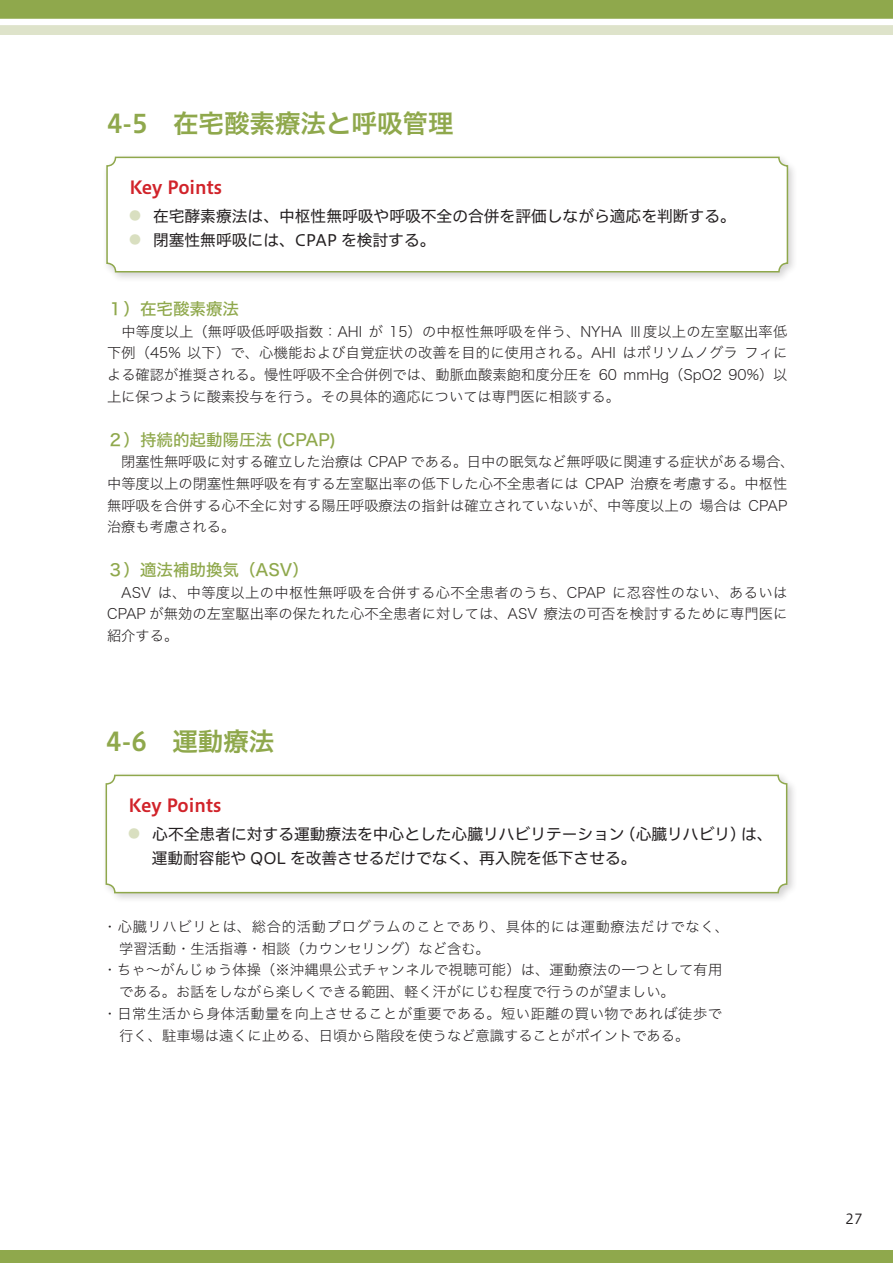
<style>
.page{position:relative;width:893px;height:1263px;background:#fff}
.page>*{position:absolute;margin:0;border:0;box-sizing:border-box;transform-origin:0 0}
.t1{font:25.5px "Hiragino UD Sans F Std W6";color:#8fa84c}
.t2{font:18px "Hiragino UD Sans F Std W6";color:#d1232a}
.t3{font:16.5px "Hira Kaku Pro N W5";color:#8fa84c}
.t4{font:15.75px/24px "Hiragino UD Sans F Std W4";color:#231f20}
.t5{font:14.25px/21.8px "Hira Kaku Pro N W2";letter-spacing:.005em;color:#231f20;text-align:justify}
.t6{font:14.25px "Hira Kaku Pro N W2";letter-spacing:.05em;color:#231f20}
.t7{font:14.25px "Hira Kaku Pro N W2";letter-spacing:.035em;color:#231f20}
.t8{font:13.8px "Hiragino UD Sans F Std W3";color:#231f20}
.s1{font-size:12px;color:#d9dfc0}
</style>
<div class="page">
<div style="left:0;top:1250px;width:893px;height:13px;background:#8fa84c"></div>
<svg style="left:0;top:0;width:893px;height:35px"></svg>
<div style="left:102px;top:153px;width:696px;height:130px;background:#231f20;opacity:.2"></div>
<div style="left:107px;top:157px;width:680px;height:115px;background:#fff;border-radius:9px"></div>
<div style="left:106px;top:157px;width:682px;height:115px;border:2px solid #8fa84c;border-radius:9px"></div>
<div style="left:101px;top:770px;width:697px;height:133px;background:#231f20;opacity:.2"></div>
<div style="left:106px;top:775px;width:681px;height:118px;background:#fff;border-radius:9px"></div>
<div style="left:106px;top:775px;width:681px;height:118px;border:2px solid #8fa84c;border-radius:9px"></div>
<h1 class="t1" style="left:107px;top:104px;width:348px">4-5　在宅酸素療法と呼吸管理</h1>
<p class="t2" style="left:129px;top:173px;width:95px">Key Points</p>
<p class="t4" style="left:129px;top:203px;width:608px"><span class="s1">●</span> 在宅酵素療法は、中枢性無呼吸や呼吸不全の合併を評価しながら適応を判断する。</p>
<p class="t4" style="left:129px;top:227px;width:308px"><span class="s1">●</span> 閉塞性無呼吸には、CPAP を検討する。</p>
<p class="t3" style="left:107px;top:294px;width:133px">１）在宅酸素療法</p>
<p class="t5" style="left:107px;top:319px;width:682px">　中等度以上（無呼吸低呼吸指数：AHI が 15）の中枢性無呼吸を伴う、NYHA Ⅲ度以上の左室駆出率低下例（45% 以下）で、心機能および自覚症状の改善を目的に使用される。AHI はポリソムノグラ フィによる確認が推奨される。慢性呼吸不全合併例では、動脈血酸素飽和度分圧を 60 mmHg（SpO2 90%）以上に保つように酸素投与を行う。その具体的適応については専門医に相談する。</p>
<p class="t3" style="left:107px;top:425px;width:231px">２）持続的起動陽圧法 (CPAP)</p>
<p class="t5" style="left:107px;top:450px;width:689px;text-align:left">　閉塞性無呼吸に対する確立した治療は CPAP である。日中の眠気など無呼吸に関連する症状がある場合、中等度以上の閉塞性無呼吸を有する左室駆出率の低下した心不全患者には CPAP 治療を考慮する。中枢性無呼吸を合併する心不全に対する陽圧呼吸療法の指針は確立されていないが、中等度以上の 場合は CPAP治療も考慮される。</p>
<p class="t3" style="left:107px;top:555px;width:203px">３）適法補助換気（ASV）</p>
<p class="t5" style="left:107px;top:580px;width:682px">　ASV は、中等度以上の中枢性無呼吸を合併する心不全患者のうち、CPAP に忍容性のない、あるいはCPAP が無効の左室駆出率の保たれた心不全患者に対しては、ASV 療法の可否を検討するために専門医に紹介する。</p>
<h1 class="t1" style="left:106px;top:722px;width:170px">4-6　運動療法</h1>
<p class="t2" style="left:128px;top:791px;width:95px">Key Points</p>
<p class="t4" style="left:152px;top:821px;width:622px;text-indent:-23px"><span class="s1">●</span> 心不全患者に対する運動療法を中心とした心臓リハビリテーション（心臓リハビリ）は、運動耐容能や QOL を改善させるだけでなく、再入院を低下させる。</p>
<p class="t6" style="left:103px;top:914px;width:628px">・心臓リハビリとは、総合的活動プログラムのことであり、具体的には運動療法だけでなく、</p>
<p class="t5" style="left:119px;top:936px;width:372px">学習活動・生活指導・相談（カウンセリング）など含む。</p>
<p class="t5" style="left:103px;top:958px;width:621px">・ちゃ〜がんじゅう体操（※沖縄県公式チャンネルで視聴可能）は、運動療法の一つとして有用</p>
<p class="t5" style="left:119px;top:980px;width:557px">である。お話をしながら楽しくできる範囲、軽く汗がにじむ程度で行うのが望ましい。</p>
<p class="t7" style="left:103px;top:1001px;width:621px">・日常生活から身体活動量を向上させることが重要である。短い距離の買い物であれば徒歩で</p>
<p class="t5" style="left:119px;top:1023px;width:572px">行く、駐車場は遠くに止める、日頃から階段を使うなど意識することがポイントである。</p>
<p class="t8" style="left:846px;top:1208px;width:18px">27</p>
</div>
